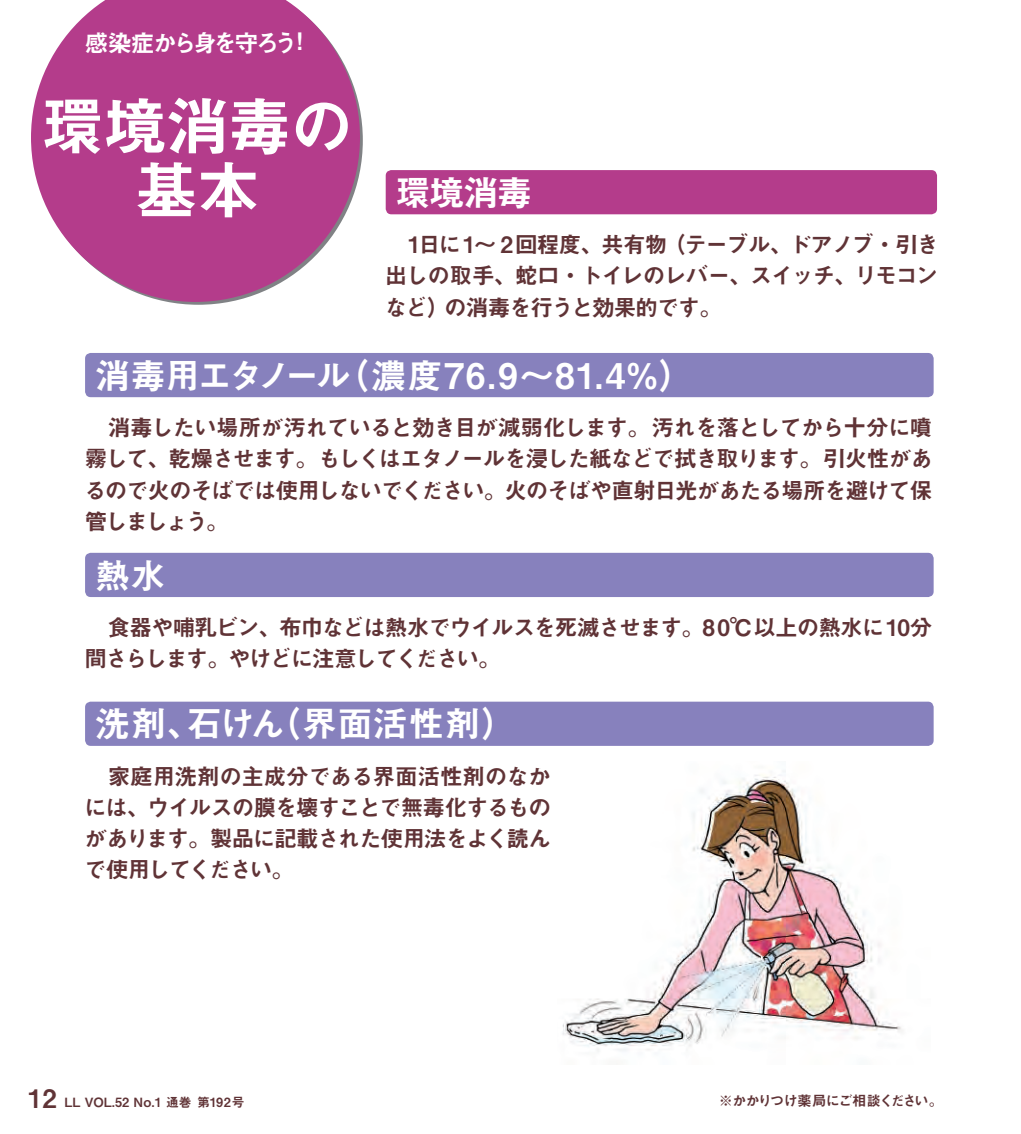
<style>
.page{position:relative;width:1021px;height:1134px;background:#fff}
.page>*{position:absolute;margin:0;border:0;box-sizing:border-box;transform-origin:0 0}
.t1{font:63.8px/63.8px "Midashi Go Pro MB31";letter-spacing:-.025em;color:#fff;text-align:center}
.t2{font:35.4px "Midashi Go Pro MB31";letter-spacing:-.02em;color:#fff}
.t3{font:35.4px "Midashi Go Pro MB31";letter-spacing:.005em;color:#fff}
.t4{font:24px "Midashi Go Pro MB31";letter-spacing:-.13em;color:#fff}
.t5{font:22.6px/31.2px "Midashi Go Pro MB31";letter-spacing:-.07em;color:#603336;text-align:justify}
.t6{font:14.2px "Midashi Go Pro MB31";letter-spacing:-.08em;color:#603336}
.t7{font:12.8px "Midashi Go Pro MB31";color:#603336}
.s1{font-size:25.6px}
</style>
<div class="page">
<div style="left:85px;top:353px;width:848px;height:44px;background:#8781bd;border-radius:6px"></div>
<div style="left:85px;top:553px;width:848px;height:44px;background:#8781bd;border-radius:6px"></div>
<div style="left:85px;top:702px;width:848px;height:44px;background:#8781bd;border-radius:6px"></div>
<img style="left:562px;top:771px;width:341px;height:281px">
<svg style="left:31px;top:0;width:329px;height:302px;fill:#b43c8b"></svg>
<div style="left:386px;top:170px;width:551px;height:44px;background:#b43c8b;border-radius:6px"></div>
<p class="t4" style="left:85px;top:24px;width:229px">感染症から身を守ろう！</p>
<h1 class="t1" style="left:41px;top:87px;width:314px">環境消毒の基本</h1>
<h2 class="t2" style="left:395px;top:164px;width:138px">環境消毒</h2>
<p class="t5" style="left:385px;top:226px;width:556px">　1日に1～ 2回程度、共有物（テーブル、ドアノブ・引き出しの取手、蛇口・トイレのレバー、スイッチ、リモコンなど）の消毒を行うと効果的です。</p>
<h2 class="t2" style="left:95px;top:347px;width:600px">消毒用エタノール（濃度76.9～81.4％）</h2>
<p class="t5" style="left:84px;top:409px;width:850px">　消毒したい場所が汚れていると効き目が減弱化します。汚れを落としてから十分に噴霧して、乾燥させます。もしくはエタノールを浸した紙などで拭き取ります。引火性があるので火のそばでは使用しないでください。火のそばや直射日光があたる場所を避けて保管しましょう。</p>
<h2 class="t2" style="left:95px;top:547px;width:73px">熱水</h2>
<p class="t5" style="left:84px;top:609px;width:849px">　食器や哺乳ビン、布巾などは熱水でウイルスを死滅させます。80℃以上の熱水に10分間さらします。やけどに注意してください。</p>
<h2 class="t3" style="left:95px;top:696px;width:422px">洗剤、石けん（界面活性剤）</h2>
<p class="t5" style="left:84px;top:758px;width:468px">　家庭用洗剤の主成分である界面活性剤のなかには、ウイルスの膜を壊すことで無毒化するものがあります。製品に記載された使用法をよく読んで使用してください。</p>
<p class="t7" style="left:28px;top:1092px;width:218px"><span class="s1">12</span> LL VOL.52 No.1 通巻 第192号</p>
<p class="t6" style="left:718px;top:1089px;width:226px">※かかりつけ薬局にご相談ください。</p>
</div>
